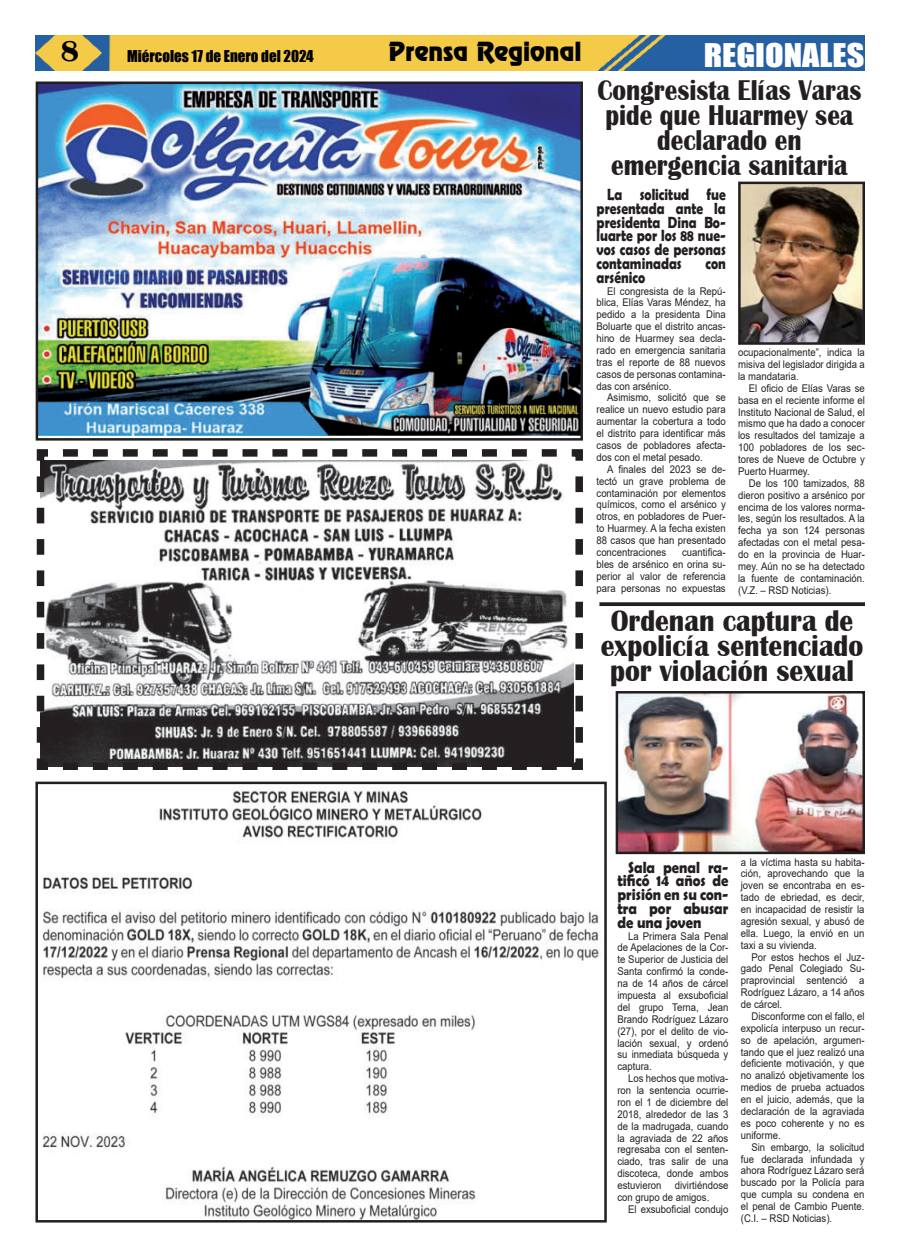
<style>
.page{position:relative;width:900px;height:1258px;background:#fff}
.page>*{position:absolute;margin:0;border:0;box-sizing:border-box;transform-origin:0 0}
.t1{font:700 30.62px/25px "Britannic";color:#231f20;text-align:center;scale:.9 1}
.t2{font:30px "Impact";color:#fff;scale:1.14 1}
.t3{font:700 30px "Britannic";color:#000}
.t4{font:700 29.38px/25px "Britannic";color:#231f20;text-align:center;scale:.86 1}
.t5{font:23.75px "Renfrew Normal";color:#000}
.t6{font:700 16.25px/13.8px "Berlin Sans FB Demi";color:#231f20;text-align:justify;scale:.83 1}
.t7{font:700 16.25px/13.8px "Berlin Sans FB Demi";color:#231f20;text-align:justify;scale:.9 1}
.t8{font:15px "Impact";color:#000}
.t9{font:10.62px/11.9px "Arial";color:#231f20;text-align:justify;scale:.9 1}
</style>
<div class="page">
<img style="left:35px;top:35px;width:830px;height:36px">
<img style="left:40px;top:85px;width:539px;height:351px">
<div style="left:36px;top:81px;width:547px;height:360px;border:3px solid #231f20"></div>
<svg style="left:36px;top:449px;width:547px;height:321px"></svg>
<img style="left:742px;top:186px;width:119px;height:155px">
<div style="left:738px;top:182px;width:127px;height:163px;border:3px solid #231f20"></div>
<svg style="left:599px;top:602px;width:266px;height:4px"></svg>
<img style="left:42px;top:786px;width:559px;height:432px">
<div style="left:35px;top:782px;width:572px;height:440px;border:3px solid #231f20"></div>
<img style="left:620px;top:695px;width:241px;height:155px">
<div style="left:616px;top:691px;width:249px;height:163px;border:3px solid #231f20"></div>
<h2 class="t3" style="left:61px;top:41px;width:20px">8</h2>
<h3 class="t8" style="left:127px;top:48px;width:188px">Miércoles 17 de Enero del 2024</h3>
<h3 class="t5" style="left:389px;top:41px;width:194px">Prensa Regional</h3>
<h2 class="t2" style="left:704px;top:39px;width:143px">REGIONALES</h2>
<h3 class="t4" style="left:597px;top:80px;width:308px">Congresista Elías Varas pide que Huarmey sea declarado en emergencia sanitaria</h3>
<h3 class="t6" style="left:597px;top:188px;width:157px;text-indent:11px">La solicitud fue presentada ante la presidenta Dina Bo&shy;luarte por los 88 nue&shy;vos casos de personas contaminadas</h3>
<h3 class="t6" style="left:705px;top:257px;width:26px">con</h3>
<h3 class="t6" style="left:597px;top:271px;width:60px">arsénico</h3>
<p class="t9" style="left:597px;top:286px;width:145px;text-indent:11px">El congresista de la Repú&shy;blica, Elías Varas Méndez, ha pedido a la presidenta Dina Boluarte que el distrito ancas&shy;hino de Huarmey sea decla&shy;rado en emergencia sanitaria tras el reporte de 88 nuevos casos de personas contamina&shy;das con arsénico.</p>
<p class="t9" style="left:597px;top:393px;width:145px;text-indent:11px">Asimismo, solicitó que se realice un nuevo estudio para aumentar la cobertura a todo el distrito para identificar más casos de pobladores afecta&shy;dos con el metal pesado.</p>
<p class="t9" style="left:597px;top:463px;width:145px;text-indent:11px">A finales del 2023 se de&shy;tectó un grave problema de contaminación por elementos químicos, como el arsénico y otros, en pobladores de Puer&shy;to Huarmey. A la fecha existen 88 casos que han presentado concentraciones</p>
<p class="t9" style="left:738px;top:347px;width:142px">ocupacionalmente”, indica la misiva del legislador dirigida a la mandataria.</p>
<p class="t9" style="left:738px;top:382px;width:142px;text-indent:11px">El oficio de Elías Varas se basa en el reciente informe el Instituto Nacional de Salud, el mismo que ha dado a conocer los resultados del tamizaje a 100 pobladores de los sec&shy;tores de Nueve de Octubre y Puerto Huarmey.</p>
<p class="t9" style="left:738px;top:478px;width:142px;text-indent:11px">De los 100 tamizados, 88 dieron positivo a arsénico por encima de los valores norma&shy;les, según los resultados. A la fecha ya son 124 personas afectadas con el metal pesa&shy;do en la provincia de Huar&shy;mey. Aún no se ha detectado la fuente de contaminación. (V.Z. – RSD Noticias).</p>
<h1 class="t1" style="left:601px;top:611px;width:293px">Ordenan captura de expolicía sentenciado por violación sexual</h1>
<p class="t9" style="left:597px;top:546px;width:145px;text-indent:86px">cuantifica&shy;bles de arsénico en orina su&shy;perior al valor de referencia para personas no expuestas</p>
<h3 class="t7" style="left:617px;top:861px;width:125px;text-indent:11px">Sala penal ra&shy;tificó 14 años de prisión en su con&shy;tra por abusar de una joven</h3>
<p class="t9" style="left:617px;top:931px;width:125px;text-indent:11px">La Primera Sala Penal de Apelaciones de la Cor&shy;te Superior de Justicia del Santa confirmó la conde&shy;na de 14 años de cárcel impuesta al exsuboficial del grupo Terna, Jean Brando Rodríguez Lázaro (27), por el delito de vio&shy;lación sexual, y ordenó su inmediata búsqueda y captura.</p>
<p class="t9" style="left:617px;top:1073px;width:125px;text-indent:11px">Los hechos que motiva&shy;ron la sentencia ocurrie&shy;ron el 1 de diciembre del 2018, alrededor de las 3 de la madrugada, cuando la agraviada de 22 años regresaba con el senten&shy;ciado, tras salir de una discoteca, donde ambos estuvieron divirtiéndose con grupo de amigos.</p>
<p class="t9" style="left:628px;top:1203px;width:113px">El exsuboficial condujo</p>
<p class="t9" style="left:741px;top:857px;width:139px">a la víctima hasta su habita&shy;ción, aprovechando que la joven se encontraba en es&shy;tado de ebriedad, es decir, en incapacidad de resistir la agresión sexual, y abusó de ella. Luego, la envió en un taxi a su vivienda.</p>
<p class="t9" style="left:741px;top:952px;width:139px;text-indent:11px">Por estos hechos el Juz&shy;gado Penal Colegiado Su&shy;praprovincial sentenció a Rodríguez Lázaro, a 14 años de cárcel.</p>
<p class="t9" style="left:741px;top:1011px;width:139px;text-indent:11px">Disconforme con el fallo, el expolicía interpuso un recur&shy;so de apelación, argumen&shy;tando que el juez realizó una deficiente motivación, y que no analizó objetivamente los medios de prueba actuados en el juicio, además, que la declaración de la agraviada es poco coherente y no es uniforme.</p>
<p class="t9" style="left:741px;top:1142px;width:139px;text-indent:11px">Sin embargo, la solicitud fue declarada infundada y ahora Rodríguez Lázaro será buscado por la Policía para que cumpla su condena en el penal de Cambio Puente. (C.I. – RSD Noticias).</p>
</div>
